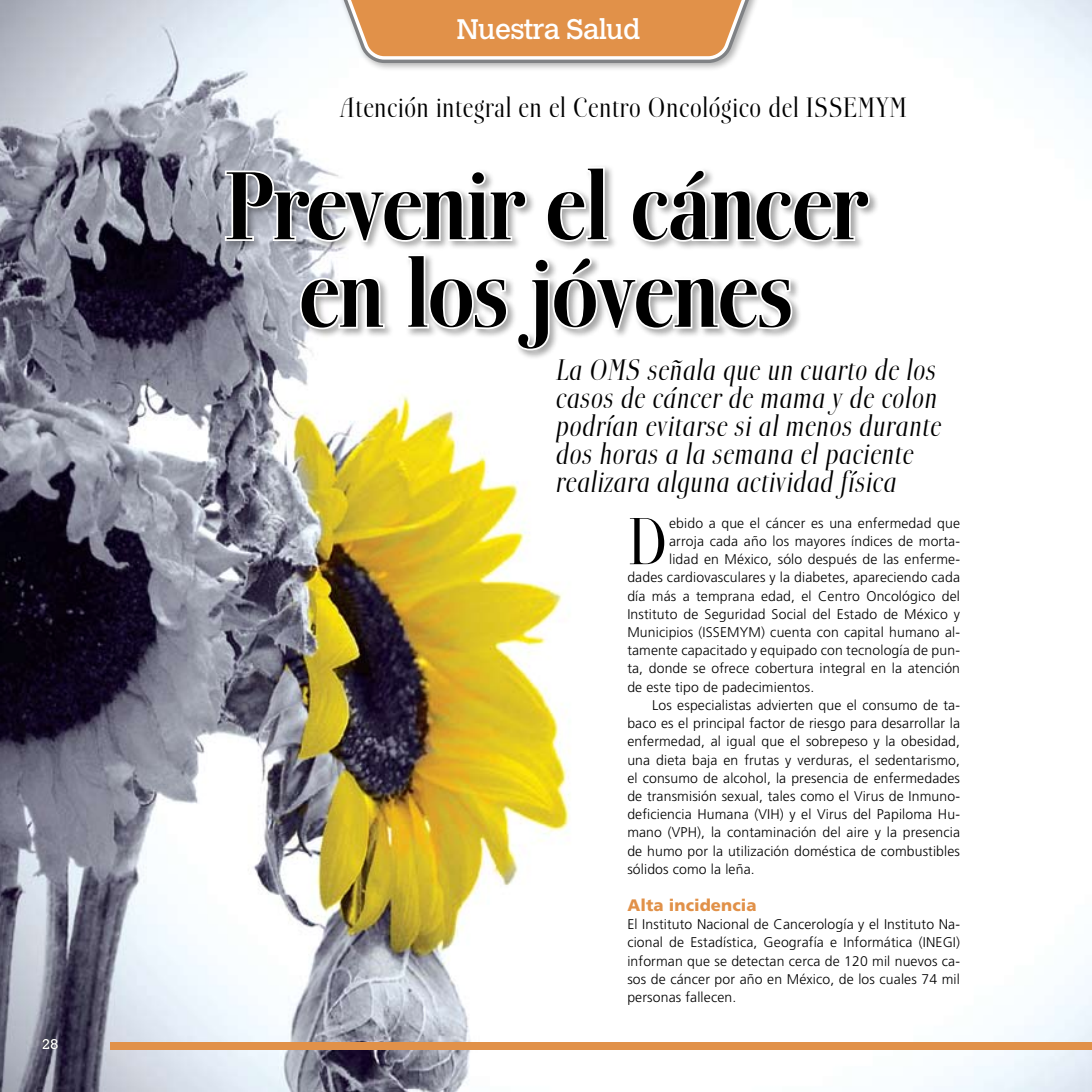
<style>
.page{position:relative;width:1092px;height:1092px;background:#fff}
.page>*{position:absolute;margin:0;border:0;box-sizing:border-box;transform-origin:0 0}
.t1{font:600 96.25px/87.5px "Boberia LL";letter-spacing:-.025em;color:#000;text-align:center}
.t2{font:300 66.33px "Boberia LL";color:#000}
.t3{font:italic 300 29.75px/28px "Boberia LL";color:#000}
.t4{font:300 28px "Boberia LL";color:#000}
.t5{font:28px "Calvert";letter-spacing:-.025em;color:#fff}
.t6{font:900 16.62px "Frutiger LT";letter-spacing:.005em;color:#e19149}
.t7{font:300 14px/18.2px "Frutiger CE";letter-spacing:.01em;color:#000;text-align:justify}
.t8{font:14px "Calvert";color:#fff}
</style>
<div class="page">
<img style="left:0;top:0;width:1091px;height:1091px">
<div style="left:606px;top:346px;width:434px;height:158px;background:#fff"></div>
<div style="left:337px;top:0;width:423px;height:72px;background:#000;opacity:.3"></div>
<svg style="left:341px;top:0;width:410px;height:63px;background:#dd9d64"></svg>
<div style="left:222px;top:164px;width:656px;height:196px;background:#000;opacity:.35"></div>
<svg style="left:223px;top:169px;width:305px;height:76px"></svg>
<svg style="left:544px;top:165px;width:66px;height:78px"></svg>
<svg style="left:629px;top:166px;width:242px;height:77px"></svg>
<svg style="left:298px;top:275px;width:88px;height:56px"></svg>
<svg style="left:405px;top:252px;width:389px;height:100px"></svg>
<div style="left:110px;top:1041px;width:981px;height:8px;background:#e19149"></div>
<p class="t8" style="left:42px;top:1035px;width:18px">28</p>
<h3 class="t5" style="left:456px;top:13px;width:185px">Nuestra Salud</h3>
<h3 class="t4" style="left:339px;top:92px;width:569px">Atención integral en el Centro Oncológico del ISSEMYM</h3>
<h1 class="t1" style="left:225px;top:164px;width:644px">Prevenir el cáncer en los jóvenes</h1>
<h3 class="t3" style="left:556px;top:356px;width:387px">La OMS señala que un cuarto de los casos de cáncer de mama y de colon podrían evitarse si al menos durante dos horas a la semana el paciente realizara alguna actividad física</h3>
<h2 class="t2" style="left:627px;top:505px;width:43px">D</h2>
<p class="t7" style="left:669px;top:513px;width:292px">ebido a que el cáncer es una enfermedad que</p>
<p class="t7" style="left:669px;top:532px;width:292px">arroja cada año los mayores índices de morta-</p>
<p class="t7" style="left:669px;top:550px;width:292px">lidad en México, sólo después de las enferme-</p>
<p class="t7" style="left:627px;top:568px;width:334px">dades cardiovasculares y la diabetes, apareciendo cada</p>
<p class="t7" style="left:627px;top:586px;width:334px">día más a temprana edad, el Centro Oncológico del</p>
<p class="t7" style="left:627px;top:604px;width:334px">Instituto de Seguridad Social del Estado de México y</p>
<p class="t7" style="left:627px;top:623px;width:334px">Municipios (ISSEMYM) cuenta con capital humano al-</p>
<p class="t7" style="left:627px;top:641px;width:334px">tamente capacitado y equipado con tecnología de pun-</p>
<p class="t7" style="left:627px;top:659px;width:334px">ta, donde se ofrece cobertura integral en la atención</p>
<p class="t7" style="left:627px;top:677px;width:188px">de este tipo de padecimientos.</p>
<p class="t7" style="left:652px;top:695px;width:309px">Los especialistas advierten que el consumo de ta-</p>
<p class="t7" style="left:627px;top:714px;width:334px">baco es el principal factor de riesgo para desarrollar la</p>
<p class="t7" style="left:627px;top:732px;width:334px">enfermedad, al igual que el sobrepeso y la obesidad,</p>
<p class="t7" style="left:627px;top:750px;width:334px">una dieta baja en frutas y verduras, el sedentarismo,</p>
<p class="t7" style="left:627px;top:768px;width:334px">el consumo de alcohol, la presencia de enfermedades</p>
<p class="t7" style="left:627px;top:786px;width:334px">de transmisión sexual, tales como el Virus de Inmuno-</p>
<p class="t7" style="left:627px;top:805px;width:334px">deficiencia Humana (VIH) y el Virus del Papiloma Hu-</p>
<p class="t7" style="left:627px;top:823px;width:334px">mano (VPH), la contaminación del aire y la presencia</p>
<p class="t7" style="left:627px;top:841px;width:334px">de humo por la utilización doméstica de combustibles</p>
<p class="t7" style="left:627px;top:859px;width:129px">sólidos como la leña.</p>
<p class="t6" style="left:627px;top:894px;width:131px">Alta incidencia</p>
<p class="t7" style="left:627px;top:914px;width:334px">El Instituto Nacional de Cancerología y el Instituto Na&shy;cional de Estadística, Geografía e Informática (INEGI) informan que se detectan cerca de 120 mil nuevos ca&shy;sos de cáncer por año en México, de los cuales 74 mil personas fallecen.</p>
</div>
